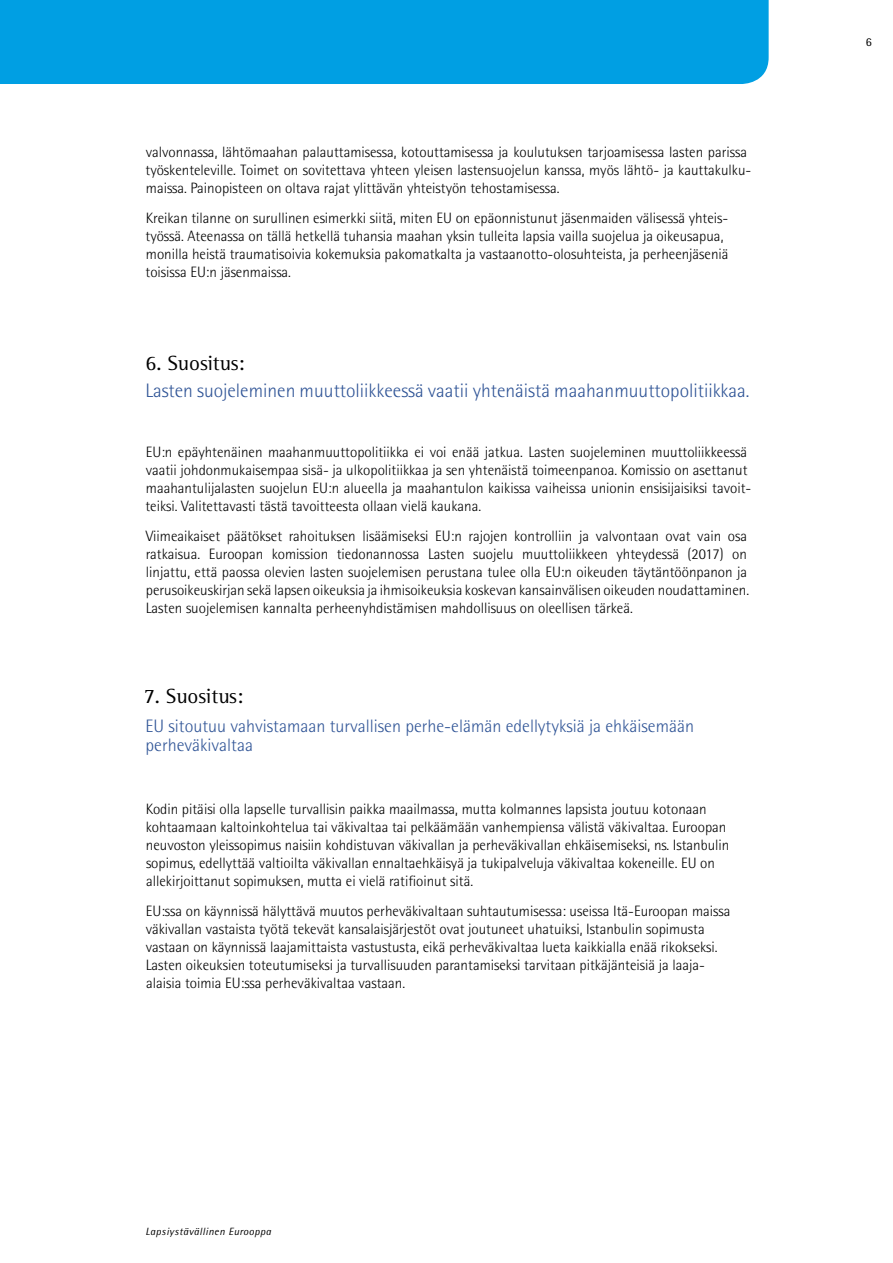
<style>
.page{position:relative;width:893px;height:1263px;background:#fff}
.page>*{position:absolute;margin:0;border:0;box-sizing:border-box;transform-origin:0 0}
.t1{font:21px "Rotis Semi Serif Std";color:#000}
.t2{font:300 19.5px "Rotis Semi Sans Std";color:#2f5496}
.t3{font:300 18px/19.4px "Rotis Semi Sans Std";color:#2f5496}
.t4{font:300 15px/18px "Rotis Semi Sans Std";color:#000}
.t5{font:12px "Rotis Semi Sans Std";color:#000}
.t6{font:italic 10.5px "Rotis Semi Sans Std";letter-spacing:.04em;color:#000}
</style>
<div class="page">
<div style="left:0;top:0;width:769px;height:84px;background:#009fe3"></div>
<p class="t4" style="left:145px;top:143px;width:607px">valvonnassa, lähtömaahan palauttamisessa, kotouttamisessa ja koulutuksen tarjoamisessa lasten parissa työskenteleville. Toimet on sovitettava yhteen yleisen lastensuojelun kanssa, myös lähtö- ja kauttakulku&shy;maissa. Painopisteen on oltava rajat ylittävän yhteistyön tehostamisessa.</p>
<p class="t4" style="left:145px;top:209px;width:585px">Kreikan tilanne on surullinen esimerkki siitä, miten EU on epäonnistunut jäsenmaiden välisessä yhteis&shy;työssä. Ateenassa on tällä hetkellä tuhansia maahan yksin tulleita lapsia vailla suojelua ja oikeusapua, monilla heistä traumatisoivia kokemuksia pakomatkalta ja vastaanotto-olosuhteista, ja perheenjäseniä toisissa EU:n jäsenmaissa.</p>
<h1 class="t1" style="left:146px;top:351px;width:101px">6. Suositus:</h1>
<h2 class="t2" style="left:145px;top:379px;width:606px">Lasten suojeleminen muuttoliikkeessä vaatii yhtenäistä maahanmuuttopolitiikkaa.</h2>
<p class="t4" style="left:145px;top:443px;width:607px">EU:n epäyhtenäinen maahanmuuttopolitiikka ei voi enää jatkua. Lasten suojeleminen muuttoliikkeessä vaatii johdonmukaisempaa sisä- ja ulkopolitiikkaa ja sen yhtenäistä toimeenpanoa. Komissio on asettanut maahantulijalasten suojelun EU:n alueella ja maahantulon kaikissa vaiheissa unionin ensisijaisiksi tavoit&shy;teiksi. Valitettavasti tästä tavoitteesta ollaan vielä kaukana.</p>
<p class="t4" style="left:146px;top:527px;width:605px">Viimeaikaiset päätökset rahoituksen lisäämiseksi EU:n rajojen kontrolliin ja valvontaan ovat vain osa ratkaisua. Euroopan komission tiedonannossa Lasten suojelu muuttoliikkeen yhteydessä (2017) on linjattu, että paossa olevien lasten suojelemisen perustana tulee olla EU:n oikeuden täytäntöönpanon ja perusoikeuskirjan sekä lapsen oikeuksia ja ihmisoikeuksia koskevan kansainvälisen oikeuden noudattaminen.<br>Lasten suojelemisen kannalta perheenyhdistämisen mahdollisuus on oleellisen tärkeä.</p>
<h1 class="t1" style="left:144px;top:684px;width:101px">7. Suositus:</h1>
<p class="t3" style="left:146px;top:716px;width:550px">EU sitoutuu vahvistamaan turvallisen perhe-elämän edellytyksiä ja ehkäisemään perheväkivaltaa</p>
<p class="t4" style="left:146px;top:800px;width:585px">Kodin pitäisi olla lapselle turvallisin paikka maailmassa, mutta kolmannes lapsista joutuu kotonaan kohtaamaan kaltoinkohtelua tai väkivaltaa tai pelkäämään vanhempiensa välistä väkivaltaa. Euroopan neuvoston yleissopimus naisiin kohdistuvan väkivallan ja perheväkivallan ehkäisemiseksi, ns. Istanbulin sopimus, edellyttää valtioilta väkivallan ennaltaehkäisyä ja tukipalveluja väkivaltaa kokeneille. EU on allekirjoittanut sopimuksen, mutta ei vielä ratifioinut sitä.</p>
<p class="t4" style="left:146px;top:902px;width:586px">EU:ssa on käynnissä hälyttävä muutos perheväkivaltaan suhtautumisessa: useissa Itä-Euroopan maissa väkivallan vastaista työtä tekevät kansalaisjärjestöt ovat joutuneet uhatuiksi, Istanbulin sopimusta vastaan on käynnissä laajamittaista vastustusta, eikä perheväkivaltaa lueta kaikkialla enää rikokseksi.<br>Lasten oikeuksien toteutumiseksi ja turvallisuuden parantamiseksi tarvitaan pitkäjänteisiä ja laaja&shy;alaisia toimia EU:ssa perheväkivaltaa vastaan.</p>
<p class="t6" style="left:146px;top:1225px;width:127px">Lapsiystävällinen Eurooppa</p>
<p class="t5" style="left:866px;top:35px;width:8px">6</p>
</div>
